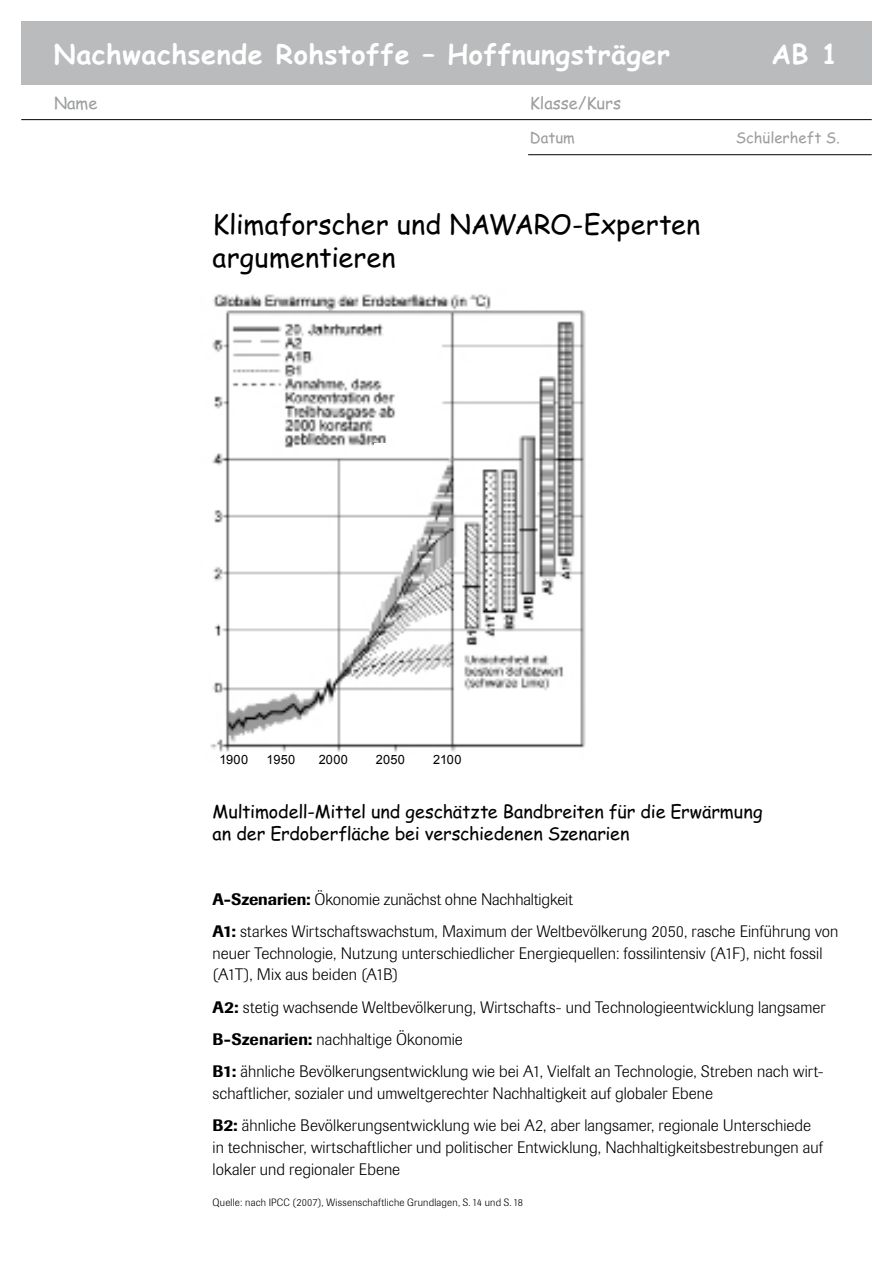
<style>
.page{position:relative;width:893px;height:1263px;background:#fff}
.page>*{position:absolute;margin:0;border:0;box-sizing:border-box;transform-origin:0 0}
.t1{font:27px/32.4px "Comic Sans";color:#000}
.t2{font:700 27px "Comic Sans";letter-spacing:.02em;color:#fff}
.t3{font:18px/21.6px "Comic Sans";letter-spacing:-.005em;color:#000}
.t4{font:300 16.5px/32.4px "Imago BQ";letter-spacing:.005em;color:#000}
.t5{font:16.5px "Comic Sans";color:#9c9e9f}
.t6{font:15px "Comic Sans";color:#9c9e9f}
.t7{font:12.75px "Arial";letter-spacing:.02em;color:#000}
.t8{font:300 10.5px "Imago BQ";letter-spacing:.02em;color:#000}
.s1{font-weight:500}
</style>
<div class="page">
<div style="left:21px;top:21px;width:851px;height:64px;background:#b9bbbc"></div>
<hr style="left:21px;top:119px;width:851px;height:1px;background:#000">
<hr style="left:528px;top:154px;width:344px;height:1px;background:#000">
<img style="left:210px;top:294px;width:376px;height:458px">
<div style="left:374px;top:443px;width:14px;height:14px;background:#fff"></div>
<h1 class="t2" style="left:54px;top:34px;width:618px">Nachwachsende Rohstoffe – Hoffnungsträger</h1>
<h1 class="t2" style="left:771px;top:34px;width:68px">AB 1</h1>
<p class="t5" style="left:54px;top:91px;width:45px">Name</p>
<p class="t5" style="left:530px;top:91px;width:93px">Klasse/Kurs</p>
<p class="t6" style="left:530px;top:127px;width:47px">Datum</p>
<p class="t6" style="left:736px;top:126px;width:106px">Schülerheft S.</p>
<h1 class="t1" style="left:213px;top:207px;width:489px">Klimaforscher und NAWARO-Experten argumentieren</h1>
<p class="t7" style="left:219px;top:751px;width:30px">1900</p>
<p class="t7" style="left:267px;top:751px;width:30px">1950</p>
<p class="t7" style="left:319px;top:751px;width:31px">2000</p>
<p class="t7" style="left:376px;top:751px;width:31px">2050</p>
<p class="t7" style="left:433px;top:751px;width:30px">2100</p>
<p class="t3" style="left:213px;top:800px;width:551px">Multimodell-Mittel und geschätzte Bandbreiten für die Erwärmung an der Erdoberfläche bei verschiedenen Szenarien</p>
<p class="t4" style="left:213px;top:883px;width:627px"><span class="s1">A-Szenarien:</span> Ökonomie zunächst ohne Nachhaltigkeit<br><span class="s1">A1:</span> starkes Wirtschaftswachstum, Maximum der Weltbevölkerung 2050, rasche Einführung von</p>
<p class="t4" style="left:213px;top:942px;width:611px;line-height:21.6px">neuer Technologie, Nutzung unterschiedlicher Energiequellen: fossilintensiv (A1F), nicht fossil (A1T), Mix aus beiden (A1B)</p>
<p class="t4" style="left:213px;top:991px;width:615px"><span class="s1">A2:</span> stetig wachsende Weltbevölkerung, Wirtschafts- und Technologieentwicklung langsamer<br><span class="s1">B-Szenarien:</span> nachhaltige Ökonomie<br><span class="s1">B1:</span> ähnliche Bevölkerungsentwicklung wie bei A1, Vielfalt an Technologie, Streben nach wirt-</p>
<p class="t4" style="left:213px;top:1077px;width:600px">schaftlicher, sozialer und umweltgerechter Nachhaltigkeit auf globaler Ebene<br><span class="s1">B2:</span> ähnliche Bevölkerungsentwicklung wie bei A2, aber langsamer, regionale Unterschiede</p>
<p class="t4" style="left:213px;top:1137px;width:612px;line-height:21.6px">in technischer, wirtschaftlicher und politischer Entwicklung, Nachhaltigkeitsbestrebungen auf lokaler und regionaler Ebene</p>
<p class="t8" style="left:213px;top:1197px;width:312px">Quelle: nach IPCC (2007), Wissenschaftliche Grundlagen, S.14 und S.18</p>
</div>
